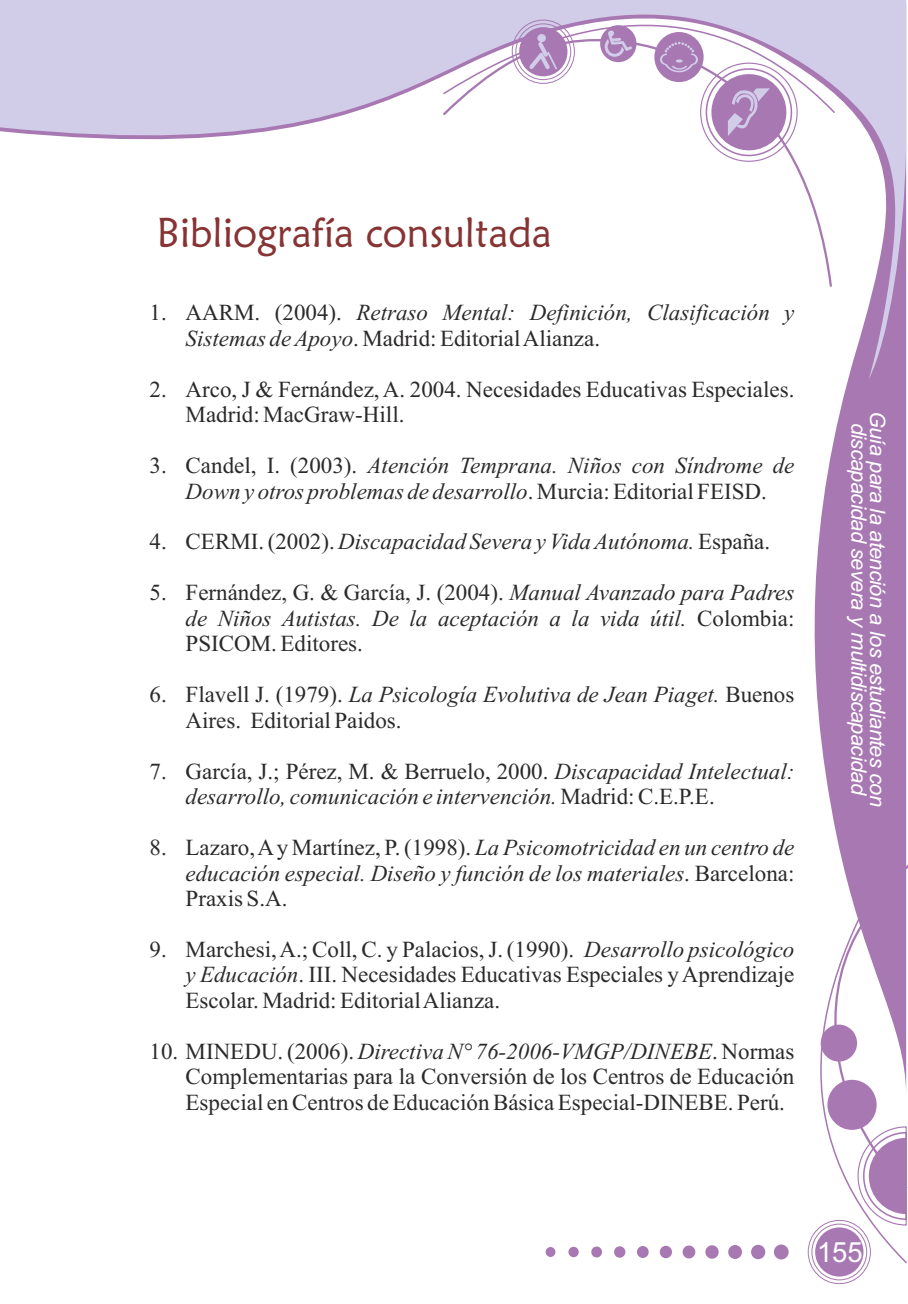
<style>
.page{position:relative;width:908px;height:1304px;background:#fff}
.page>*{position:absolute;margin:0;border:0;box-sizing:border-box;transform-origin:0 0}
.t1{font:41.4px "Maiandra GD";color:#873333;scale:.96 1}
.t2{font:27.8px "Arial";color:#fff}
.t3{font:italic 23px/25.4px "Times New Roman";color:#2b2929}
.t4{font:23px/25.4px "Times New Roman";color:#2b2929}
.t5{font:italic 21.2px/18.8px "Arial";letter-spacing:-.025em;color:#fff;text-align:center}
.s1{font-style:normal}
.s2{font-style:italic}
</style>
<div class="page">
<svg style="left:814px;top:379px;width:91px;height:484px;background:#b288bc"></svg>
<svg style="left:0;top:0;width:905px;height:379px"></svg>
<svg style="left:441px;top:136px;width:392px;height:152px"></svg>
<svg style="left:787px;top:1226px;width:120px;height:39px"></svg>
<svg style="left:820px;top:863px;width:87px;height:363px"></svg>
<svg style="left:441px;top:0;width:394px;height:136px"></svg>
<div style="left:811px;top:1224px;width:55px;height:56px;border:1px solid #a878b3;border-radius:50%"></div>
<div style="left:814px;top:1227px;width:49px;height:50px;background:#a878b3;border-radius:50%"></div>
<div style="left:807px;top:1220px;width:63px;height:64px;border:1px solid #a878b3;border-radius:50%"></div>
<div style="left:773px;top:1244px;width:15px;height:15px;background:#a878b3;border-radius:50%"></div>
<div style="left:750px;top:1245px;width:15px;height:14px;background:#a878b3;border-radius:50%"></div>
<div style="left:728px;top:1245px;width:13px;height:14px;background:#a878b3;border-radius:50%"></div>
<div style="left:705px;top:1245px;width:13px;height:14px;background:#a878b3;border-radius:50%"></div>
<div style="left:682px;top:1245px;width:13px;height:13px;background:#a878b3;border-radius:50%"></div>
<div style="left:659px;top:1246px;width:12px;height:12px;background:#a878b3;border-radius:50%"></div>
<div style="left:636px;top:1246px;width:12px;height:12px;background:#a878b3;border-radius:50%"></div>
<div style="left:613px;top:1246px;width:12px;height:12px;background:#a878b3;border-radius:50%"></div>
<div style="left:591px;top:1246px;width:10px;height:11px;background:#a878b3;border-radius:50%"></div>
<div style="left:568px;top:1247px;width:10px;height:10px;background:#a878b3;border-radius:50%"></div>
<div style="left:545px;top:1247px;width:10px;height:10px;background:#a878b3;border-radius:50%"></div>
<h1 class="t1" style="left:157px;top:215px;width:412px">Bibliografía consultada</h1>
<p class="t3" style="left:185px;top:302px;width:610px;text-indent:-36px"><span class="s1">1. AARM. (2004).</span> Retraso Mental: Definición, Clasificación y<br>Sistemas de Apoyo<span class="s1">. Madrid: Editorial Alianza.</span></p>
<p class="t4" style="left:185px;top:378px;width:610px;text-indent:-36px">2. Arco, J &amp; Fernández, A. 2004. Necesidades Educativas Especiales.<br>Madrid: MacGraw-Hill.</p>
<p class="t3" style="left:149px;top:455px;width:646px;text-align:center"><span class="s1">3. Candel, I. (2003).</span> Atención Temprana. Niños con Síndrome de<br>Down y otros problemas de desarrollo<span class="s1">. Murcia: Editorial FEISD.</span></p>
<p class="t3" style="left:149px;top:531px;width:622px"><span class="s1">4. CERMI. (2002).</span> Discapacidad Severa y Vida Autónoma.<span class="s1">España.</span></p>
<p class="t3" style="left:185px;top:582px;width:610px;text-align:justify;text-indent:-36px"><span class="s1">5. Fernández, G. &amp; García, J. (2004).</span> Manual Avanzado para Padres de Niños Autistas. De la aceptación a la vida útil. <span class="s1">Colombia:<br>PSICOM. Editores.</span></p>
<p class="t4" style="left:185px;top:684px;width:610px;text-indent:-36px">6. Flavell J. (1979). <span class="s2">La Psicología Evolutiva de Jean Piaget.</span> Buenos<br>Aires. Editorial Paidos.</p>
<p class="t3" style="left:185px;top:760px;width:610px;text-indent:-36px"><span class="s1">7. García, J.; Pérez, M. &amp; Berruelo, 2000.</span> Discapacidad Intelectual: desarrollo, comunicación e intervención. <span class="s1">Madrid: C.E.P.E.</span></p>
<p class="t3" style="left:185px;top:837px;width:610px;text-align:justify;text-indent:-36px"><span class="s1">8. Lazaro, Ay Martínez, P. (1998).</span> La Psicomotricidad en un centro de educación especial. Diseño y función de los materiales<span class="s1">. Barcelona:<br>Praxis S.A.</span></p>
<p class="t4" style="left:185px;top:939px;width:610px;text-align:justify;text-indent:-36px">9. Marchesi, A.; Coll, C. y Palacios, J. (1990). <span class="s2">Desarrollo psicológico y Educación</span>. III. Necesidades Educativas Especiales y Aprendizaje Escolar. Madrid: Editorial Alianza.</p>
<p class="t4" style="left:185px;top:1041px;width:610px;text-align:justify;text-indent:-36px">10. MINEDU. (2006). <span class="s2">Directiva N° 76-2006-VMGP/DINEBE</span>. Normas Complementarias para la Conversión de los Centros de Educación Especial en Centros de Educación Básica Especial-DINEBE. Perú.</p>
<p class="t5" style="left:884px;top:411px;width:398px;rotate:90deg">Guía para la atención a los estudiantes con discapacidad severa y multidiscapacidad</p>
<p class="t2" style="left:816px;top:1242px;width:47px">155</p>
</div>
